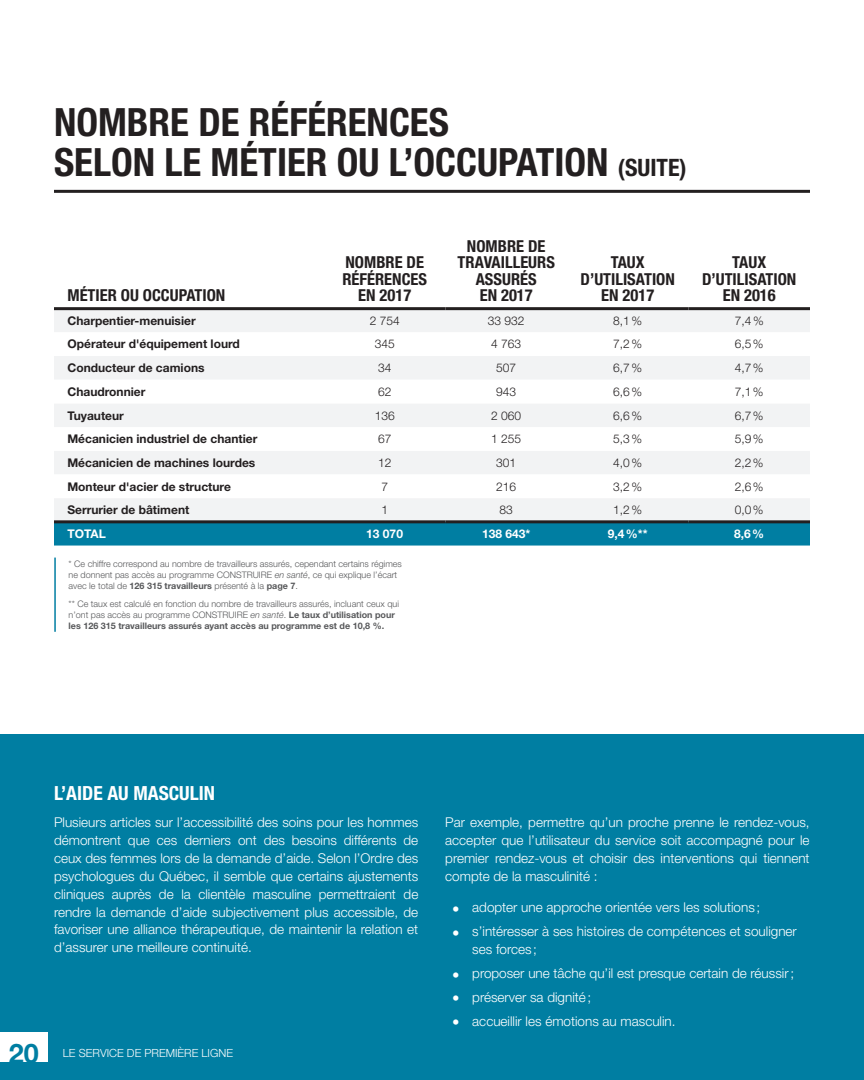
<style>
.page{position:relative;width:864px;height:1080px;background:#fff}
.page>*{position:absolute;margin:0;border:0;box-sizing:border-box;transform-origin:0 0}
.t1{font:700 condensed 39px/40.5px "Helvetica Neue LT Std";color:#231f20}
.t2{font:700 27px "Helvetica Neue LT Std";color:#007ea2}
.t3{font:700 condensed 19.5px "Helvetica Neue LT Std";color:#fff}
.t4{font:700 condensed 16.5px/16.5px "Helvetica Neue LT Std";color:#231f20;text-align:center}
.t5{font:300 13.5px/18px "Helvetica Neue LT Std";color:#fff;text-align:justify}
.t6{font:700 12px "Helvetica Neue LT Std";color:#231f20}
.t7{font:300 12px "Helvetica Neue LT Std";color:#231f20}
.t8{font:700 12px "Helvetica Neue LT Std";color:#fff}
.t9{font:300 11.25px "Helvetica Neue LT Std";color:#fff}
.t10{font:300 9px/10.8px "Helvetica Neue LT Std";color:#57585a}
.s1{font-size:24px}
.s2{font-style:italic}
.s3{font-weight:700}
</style>
<div class="page">
<div style="left:0;top:734px;width:864px;height:346px;background:#007ea2"></div>
<div style="left:0;top:1033px;width:48px;height:29px;background:#fff"></div>
<hr style="left:54px;top:190px;width:756px;height:3px;background:#231f20">
<div style="left:54px;top:310px;width:756px;height:210px;background:#f2f3f4"></div>
<svg style="left:54px;top:332px;width:756px;height:166px"></svg>
<svg style="left:54px;top:523px;width:756px;height:23px;background:#057fa1"></svg>
<hr style="left:54px;top:307px;width:270px;height:3px;background:#231f20">
<hr style="left:324px;top:307px;width:122px;height:3px;background:#231f20">
<hr style="left:446px;top:307px;width:121px;height:3px;background:#231f20">
<hr style="left:567px;top:307px;width:121px;height:3px;background:#231f20">
<hr style="left:688px;top:307px;width:122px;height:3px;background:#231f20">
<hr style="left:54px;top:520px;width:270px;height:3px;background:#231f20">
<hr style="left:324px;top:520px;width:122px;height:3px;background:#231f20">
<hr style="left:446px;top:520px;width:121px;height:3px;background:#231f20">
<hr style="left:567px;top:520px;width:121px;height:3px;background:#231f20">
<hr style="left:688px;top:520px;width:122px;height:3px;background:#231f20">
<hr style="left:54px;top:558px;width:2px;height:74px;background:#007ea2">
<h1 class="t1" style="left:54px;top:101px;width:634px">NOMBRE DE RÉFÉRENCES<br>SELON LE MÉTIER OU L’OCCUPATION <span class="s1">(SUITE)</span></h1>
<p class="t4" style="left:68px;top:287px;width:159px">MÉTIER OU OCCUPATION</p>
<p class="t4" style="left:342px;top:254px;width:86px">NOMBRE DE<br>RÉFÉRENCES<br>EN 2017</p>
<p class="t4" style="left:458px;top:237px;width:99px">NOMBRE DE<br>TRAVAILLEURS<br>ASSURÉS<br>EN 2017</p>
<p class="t4" style="left:581px;top:254px;width:96px">TAUX<br>D’UTILISATION<br>EN 2017</p>
<p class="t4" style="left:702px;top:254px;width:96px">TAUX<br>D’UTILISATION<br>EN 2016</p>
<p class="t6" style="left:68px;top:313px;width:130px">Charpentier-menuisier</p>
<p class="t7" style="left:370px;top:313px;width:32px">2 754</p>
<p class="t7" style="left:488px;top:313px;width:38px">33 932</p>
<p class="t7" style="left:613px;top:313px;width:30px">8,1%</p>
<p class="t7" style="left:735px;top:313px;width:30px">7,4%</p>
<p class="t6" style="left:67px;top:337px;width:174px">Opérateur d'équipement lourd</p>
<p class="t7" style="left:375px;top:337px;width:22px">345</p>
<p class="t7" style="left:491px;top:337px;width:32px">4 763</p>
<p class="t7" style="left:613px;top:337px;width:30px">7,2%</p>
<p class="t7" style="left:735px;top:337px;width:30px">6,5%</p>
<p class="t6" style="left:67px;top:360px;width:139px">Conducteur de camions</p>
<p class="t7" style="left:378px;top:361px;width:15px">34</p>
<p class="t7" style="left:496px;top:361px;width:22px">507</p>
<p class="t7" style="left:613px;top:361px;width:30px">6,7%</p>
<p class="t7" style="left:735px;top:361px;width:30px">4,7%</p>
<p class="t6" style="left:67px;top:384px;width:80px">Chaudronnier</p>
<p class="t7" style="left:378px;top:384px;width:15px">62</p>
<p class="t7" style="left:496px;top:384px;width:22px">943</p>
<p class="t7" style="left:613px;top:384px;width:30px">6,6%</p>
<p class="t7" style="left:735px;top:384px;width:30px">7,1%</p>
<p class="t6" style="left:67px;top:408px;width:58px">Tuyauteur</p>
<p class="t7" style="left:375px;top:408px;width:22px">136</p>
<p class="t7" style="left:491px;top:408px;width:32px">2 060</p>
<p class="t7" style="left:613px;top:408px;width:30px">6,6%</p>
<p class="t7" style="left:735px;top:408px;width:30px">6,7%</p>
<p class="t6" style="left:67px;top:432px;width:191px">Mécanicien industriel de chantier</p>
<p class="t7" style="left:378px;top:432px;width:15px">67</p>
<p class="t7" style="left:491px;top:432px;width:32px">1 255</p>
<p class="t7" style="left:613px;top:432px;width:30px">5,3%</p>
<p class="t7" style="left:735px;top:432px;width:30px">5,9%</p>
<p class="t6" style="left:67px;top:455px;width:189px">Mécanicien de machines lourdes</p>
<p class="t7" style="left:378px;top:455px;width:15px">12</p>
<p class="t7" style="left:496px;top:455px;width:22px">301</p>
<p class="t7" style="left:613px;top:455px;width:30px">4,0%</p>
<p class="t7" style="left:735px;top:455px;width:30px">2,2%</p>
<p class="t6" style="left:67px;top:479px;width:165px">Monteur d'acier de structure</p>
<p class="t7" style="left:381px;top:479px;width:8px">7</p>
<p class="t7" style="left:496px;top:479px;width:22px">216</p>
<p class="t7" style="left:613px;top:479px;width:30px">3,2%</p>
<p class="t7" style="left:735px;top:479px;width:30px">2,6%</p>
<p class="t6" style="left:67px;top:503px;width:123px">Serrurier de bâtiment</p>
<p class="t7" style="left:381px;top:503px;width:8px">1</p>
<p class="t7" style="left:500px;top:503px;width:15px">83</p>
<p class="t7" style="left:613px;top:503px;width:30px">1,2%</p>
<p class="t7" style="left:735px;top:503px;width:30px">0,0%</p>
<p class="t8" style="left:67px;top:526px;width:40px">TOTAL</p>
<p class="t8" style="left:366px;top:526px;width:38px">13 070</p>
<p class="t8" style="left:482px;top:526px;width:50px">138 643*</p>
<p class="t8" style="left:608px;top:526px;width:41px">9,4%**</p>
<p class="t8" style="left:734px;top:526px;width:32px">8,6%</p>
<p class="t10" style="left:69px;top:558px;width:335px">* Ce chiffre correspond au nombre de travailleurs assurés, cependant certains régimes ne donnent pas accès au programme CONSTRUIRE <span class="s2">en santé</span>, ce qui explique l’écart avec le total de <span class="s3">126 315 travailleurs</span> présenté à la <span class="s3">page 7</span>.</p>
<p class="t10" style="left:69px;top:598px;width:332px">** Ce taux est calculé en fonction du nombre de travailleurs assurés, incluant ceux qui n’ont pas accès au programme CONSTRUIRE <span class="s2">en santé</span>. <span class="s3">Le taux d’utilisation pour les 126 315 travailleurs assurés ayant accès au programme est de 10,8 %.</span></p>
<h3 class="t3" style="left:54px;top:781px;width:163px">L’AIDE AU MASCULIN</h3>
<p class="t5" style="left:54px;top:812px;width:366px">Plusieurs articles sur l’accessibilité des soins pour les hommes démontrent que ces derniers ont des besoins différents de ceux des femmes lors de la demande d’aide. Selon l’Ordre des psychologues du Québec, il semble que certains ajustements cliniques auprès de la clientèle masculine permettraient de rendre la demande d’aide subjectivement plus accessible, de favoriser une alliance thérapeutique, de maintenir la relation et d’assurer une meilleure continuité.</p>
<p class="t5" style="left:445px;top:813px;width:366px">Par exemple, permettre qu’un proche prenne le rendez-vous, accepter que l’utilisateur du service soit accompagné pour le premier rendez-vous et choisir des interventions qui tiennent compte de la masculinité :</p>
<p class="t5" style="left:472px;top:895px;width:326px;line-height:23.9px">adopter une approche orientée vers les solutions ; s’intéresser à ses histoires de compétences et souligner</p>
<p class="t5" style="left:472px;top:937px;width:323px;line-height:23.9px;text-align:left">ses forces ;<br>proposer une tâche qu’il est presque certain de réussir; préserver sa dignité;<br>accueillir les émotions au masculin.</p>
<h2 class="t2" style="left:9px;top:1037px;width:32px">20</h2>
<p class="t9" style="left:63px;top:1046px;width:172px">LE SERVICE DE PREMIÈRE LIGNE</p>
</div>
